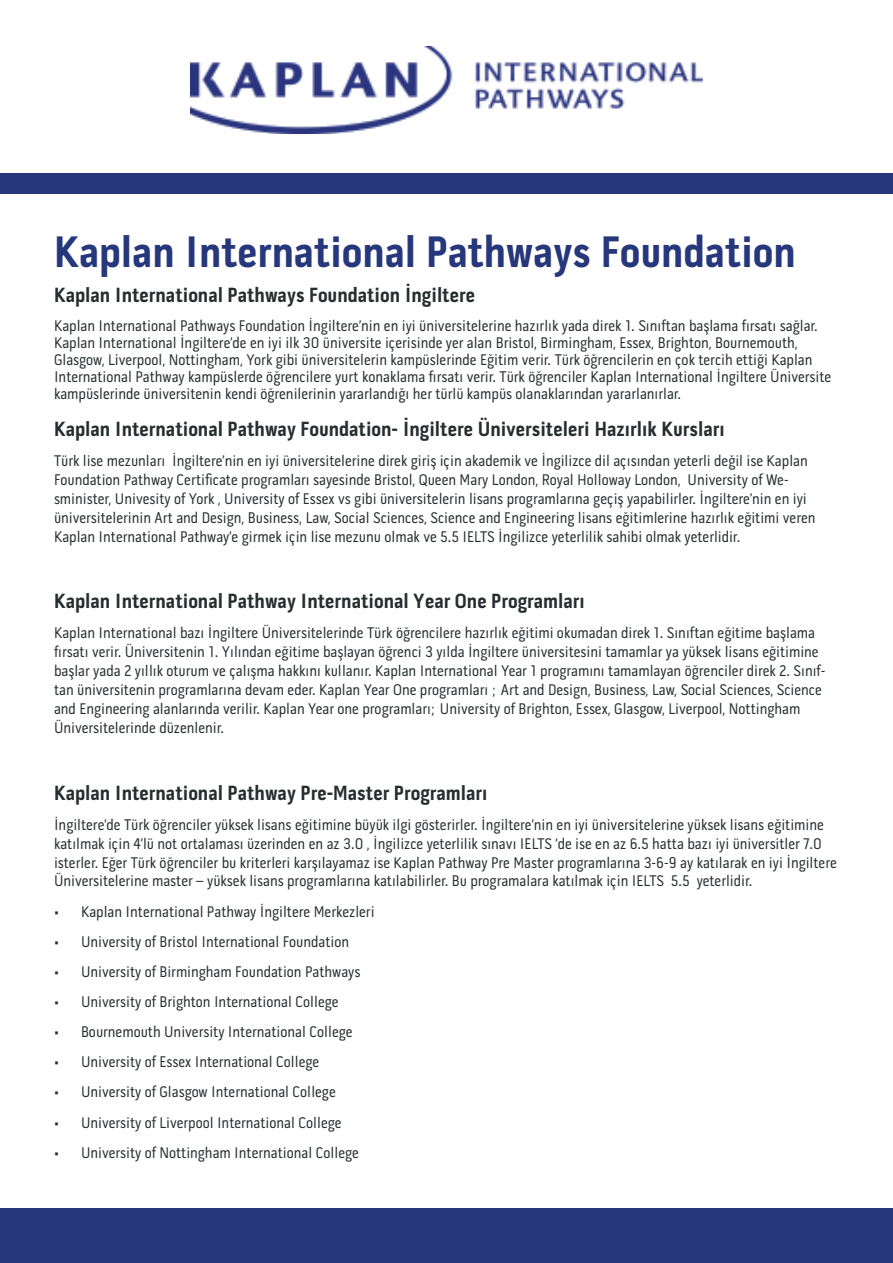
<style>
.page{position:relative;width:893px;height:1263px;background:#fff}
.page>*{position:absolute;margin:0;border:0;box-sizing:border-box;transform-origin:0 0}
.t1{font:700 45px "Pill Gothic 300 mg";color:#26377b}
.t2{font:700 21px "Pill Gothic 300 mg";color:#292d2f}
.t3{font:15.75px/18.9px "Pill Gothic 300 mg";color:#292d2f}
</style>
<div class="page">
<div style="left:0;top:174px;width:893px;height:20px;background:#26377b"></div>
<img style="left:190px;top:46px;width:513px;height:88px">
<div style="left:0;top:1209px;width:893px;height:54px;background:#26377b"></div>
<h1 class="t1" style="left:54px;top:224px;width:743px">Kaplan International Pathways Foundation</h1>
<h2 class="t2" style="left:54px;top:282px;width:423px">Kaplan International Pathways Foundation İngiltere</h2>
<p class="t3" style="left:54px;top:317px;width:779px;line-height:17px">Kaplan International Pathways Foundation İngiltere’nin en iyi üniversitelerine hazırlık yada direk 1. Sınıftan başlama fırsatı sağlar.<br>Kaplan International İngiltere’de en iyi ilk 30 üniversite içerisinde yer alan Bristol, Birmingham, Essex, Brighton, Bournemouth, Glasgow, Liverpool, Nottingham, York gibi üniversitelerin kampüslerinde Eğitim verir. Türk öğrencilerin en çok tercih ettiği Kaplan International Pathway kampüslerde öğrencilere yurt konaklama fırsatı verir. Türk öğrenciler Kaplan International İngiltere Üniversite kampüslerinde üniversitenin kendi öğrenilerinin yararlandığı her türlü kampüs olanaklarından yararlanırlar.</p>
<h2 class="t2" style="left:54px;top:416px;width:672px">Kaplan International Pathway Foundation- İngiltere Üniversiteleri Hazırlık Kursları</h2>
<p class="t3" style="left:54px;top:451px;width:763px">Türk lise mezunları İngiltere’nin en iyi üniversitelerine direk giriş için akademik ve İngilizce dil açısından yeterli değil ise Kaplan Foundation Pathway Certificate programları sayesinde Bristol, Queen Mary London, Royal Holloway London, University of We&shy;sminister, Univesity of York , University of Essex vs gibi üniversitelerin lisans programlarına geçiş yapabilirler. İngiltere’nin en iyi üniversitelerinin Art and Design, Business, Law, Social Sciences, Science and Engineering lisans eğitimlerine hazırlık eğitimi veren Kaplan International Pathway’e girmek için lise mezunu olmak ve 5.5 IELTS İngilizce yeterlilik sahibi olmak yeterlidir.</p>
<h2 class="t2" style="left:54px;top:588px;width:532px">Kaplan International Pathway International Year One Programları</h2>
<p class="t3" style="left:54px;top:624px;width:773px">Kaplan International bazı İngiltere Üniversitelerinde Türk öğrencilere hazırlık eğitimi okumadan direk 1. Sınıftan eğitime başlama fırsatı verir. Üniversitenin 1. Yılından eğitime başlayan öğrenci 3 yılda İngiltere üniversitesini tamamlar ya yüksek lisans eğitimine başlar yada 2 yıllık oturum ve çalışma hakkını kullanır. Kaplan International Year 1 programını tamamlayan öğrenciler direk 2. Sınıf&shy;tan üniversitenin programlarına devam eder. Kaplan Year One programları ; Art and Design, Business, Law, Social Sciences, Science and Engineering alanlarında verilir. Kaplan Year one programları; University of Brighton, Essex, Glasgow, Liverpool, Nottingham Üniversitelerinde düzenlenir.</p>
<h2 class="t2" style="left:54px;top:779px;width:435px">Kaplan International Pathway Pre-Master Programları</h2>
<p class="t3" style="left:54px;top:815px;width:784px">İngiltere’de Türk öğrenciler yüksek lisans eğitimine büyük ilgi gösterirler. İngiltere’nin en iyi üniversitelerine yüksek lisans eğitimine katılmak için 4’lü not ortalaması üzerinden en az 3.0 , İngilizce yeterlilik sınavı IELTS ‘de ise en az 6.5 hatta bazı iyi üniversitler 7.0 isterler. Eğer Türk öğrenciler bu kriterleri karşılayamaz ise Kaplan Pathway Pre Master programlarına 3-6-9 ay katılarak en iyi İngiltere Üniversitelerine master – yüksek lisans programlarına katılabilirler. Bu programalara katılmak için IELTS 5.5 yeterlidir.</p>
<p class="t3" style="left:54px;top:902px;width:322px">• Kaplan International Pathway İngiltere Merkezleri</p>
<p class="t3" style="left:54px;top:932px;width:297px">• University of Bristol International Foundation</p>
<p class="t3" style="left:54px;top:962px;width:308px">• University of Birmingham Foundation Pathways</p>
<p class="t3" style="left:54px;top:992px;width:286px">• University of Brighton International College</p>
<p class="t3" style="left:54px;top:1022px;width:300px">• Bournemouth University International College</p>
<p class="t3" style="left:54px;top:1052px;width:267px">• University of Essex International College</p>
<p class="t3" style="left:54px;top:1083px;width:283px">• University of Glasgow International College</p>
<p class="t3" style="left:54px;top:1113px;width:289px">• University of Liverpool International College</p>
<p class="t3" style="left:54px;top:1143px;width:306px">• University of Nottingham International College</p>
</div>
